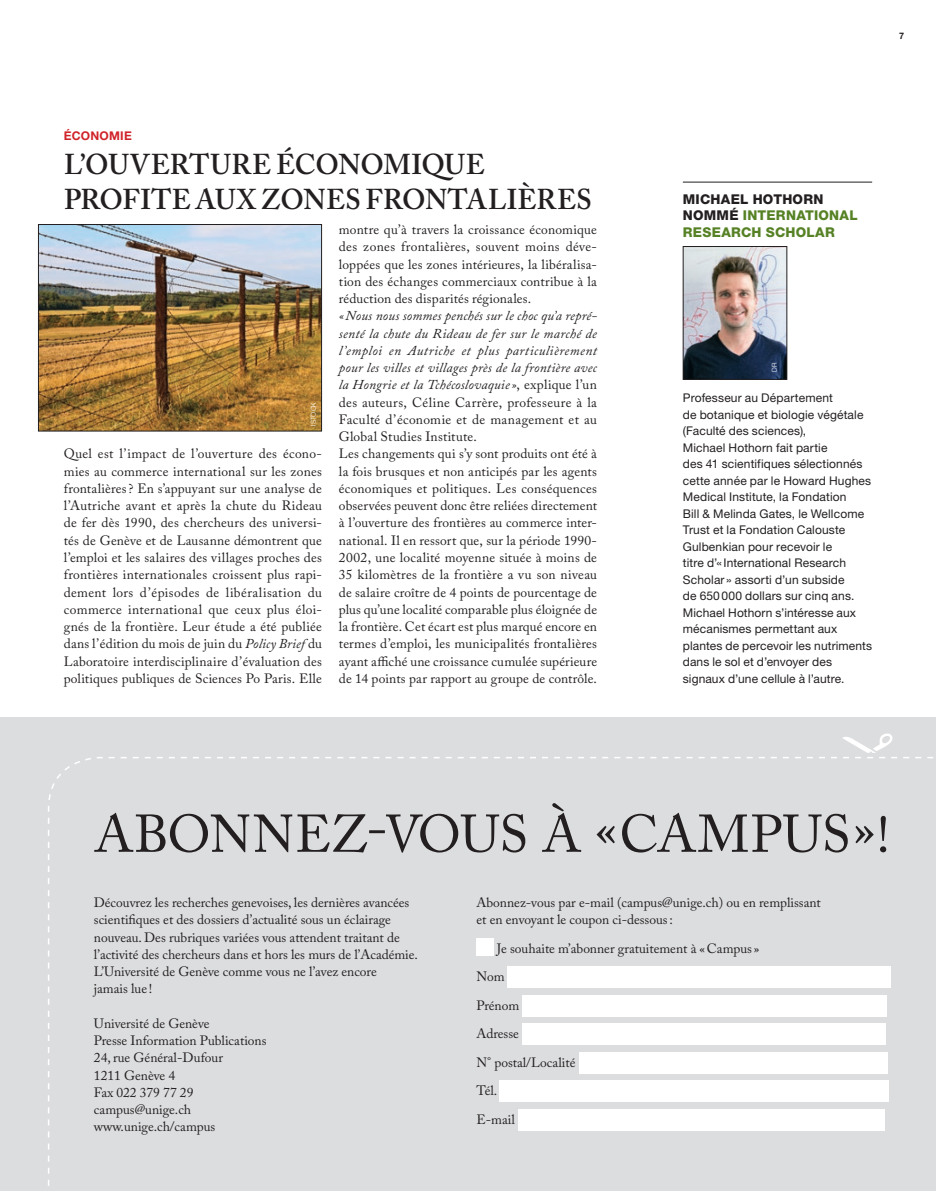
<style>
.page{position:relative;width:936px;height:1191px;background:#fff}
.page>*{position:absolute;margin:0;border:0;box-sizing:border-box;transform-origin:0 0}
.abonnez-vous_titre{font:52.5px "Adobe Caslon Pro";letter-spacing:-.005em;color:#231f20}
._04_titre{font:600 28.5px/34.5px "Adobe Caslon Pro";color:#231f20}
.texte_normal{font:13.5px/17.2px "Adobe Caslon Pro";letter-spacing:.01em;color:#231f20;text-align:justify}
.abonnez-vous{font:13.5px/17.2px "Adobe Caslon Pro";color:#231f20}
.texte_normal-2{font:italic 13.5px/17.2px "Adobe Caslon Pro";letter-spacing:.02em;color:#231f20;text-align:justify}
.abonnez-vous_données{font:13.5px "Adobe Caslon Pro";color:#231f20}
._09_titre_brève_noir{font:800 13.5px/16.5px "Helvetica Neue";letter-spacing:.02em;color:#568225}
._10_texte_brève{font:12px/16.5px "Helvetica Neue";letter-spacing:.01em;color:#231f20}
._02_mot-clé_rouge{font:700 12px "Helvetica Neue";letter-spacing:.02em;color:#d1232a}
.t1{font:700 9px "Helvetica Neue";color:#231f20}
.crédit{font:300 6.75px "Helvetica Neue";letter-spacing:.01em;color:#fff}
.s1{font-style:italic}
.s2{font-style:normal}
.s3{color:#231f20}
</style>
<div class="page">
<div style="left:0;top:717px;width:935px;height:474px;background:#dcdddf"></div>
<svg style="left:48px;top:757px;width:885px;height:429px"></svg>
<svg style="left:106px;top:733px;width:815px;height:25px"></svg>
<div style="left:476px;top:939px;width:17px;height:17px;background:#fff"></div>
<div style="left:508px;top:966px;width:382px;height:21px;background:#fff"></div>
<div style="left:522px;top:995px;width:364px;height:21px;background:#fff"></div>
<div style="left:522px;top:1023px;width:363px;height:21px;background:#fff"></div>
<div style="left:578px;top:1052px;width:309px;height:21px;background:#fff"></div>
<div style="left:499px;top:1080px;width:390px;height:21px;background:#fff"></div>
<div style="left:518px;top:1109px;width:366px;height:21px;background:#fff"></div>
<hr style="left:682px;top:182px;width:190px;height:1px;background:#231f20">
<img style="left:684px;top:248px;width:101px;height:130px">
<div style="left:682px;top:246px;width:105px;height:134px;border:1px solid #231f20"></div>
<img style="left:40px;top:226px;width:280px;height:203px">
<div style="left:38px;top:224px;width:284px;height:207px;border:1px solid #231f20"></div>
<p class="_02_mot-clé_rouge" style="left:64px;top:128px;width:69px">ÉCONOMIE</p>
<p class="_04_titre" style="left:64px;top:147px;width:529px">L’OUVERTURE ÉCONOMIQUE<br>PROFITE AUX ZONES FRONTALIÈRES</p>
<p class="crédit" style="left:309px;top:426px;width:25px;rotate:-90deg">ISTOCK</p>
<p class="texte_normal" style="left:64px;top:445px;width:259px">Quel est l’impact de l’ouverture des écono&shy;mies au commerce international sur les zones frontalières? En s’appuyant sur une analyse de l’Autriche avant et après la chute du Rideau de fer dès 1990, des chercheurs des universi&shy;tés de Genève et de Lausanne démontrent que l’emploi et les salaires des villages proches des frontières internationales croissent plus rapi&shy;dement lors d’épisodes de libéralisation du commerce international que ceux plus éloi&shy;gnés de la frontière. Leur étude a été publiée dans l’édition du mois de juin du <span class="s1">Policy Brief</span> du Laboratoire interdisciplinaire d’évaluation des politiques publiques de Sciences Po Paris. Elle</p>
<p class="texte_normal" style="left:339px;top:221px;width:259px">montre qu’à travers la croissance économique des zones frontalières, souvent moins déve&shy;loppées que les zones intérieures, la libéralisa&shy;tion des échanges commerciaux contribue à la réduction des disparités régionales.</p>
<p class="texte_normal-2" style="left:339px;top:307px;width:259px">«Nous nous sommes penchés sur le choc qu’a repré&shy;senté la chute du Rideau de fer sur le marché de l’emploi en Autriche et plus particulièrement pour les villes et villages près de la frontière avec la Hongrie et la Tchécoslovaquie»<span class="s2">, explique l’un des auteurs, Céline Carrère, professeure à la Faculté d’économie et de management et au Global Studies Institute.</span></p>
<p class="texte_normal" style="left:339px;top:445px;width:259px">Les changements qui s’y sont produits ont été à la fois brusques et non anticipés par les agents économiques et politiques. Les conséquences observées peuvent donc être reliées directement à l’ouverture des frontières au commerce inter&shy;national. Il en ressort que, sur la période 1990- 2002, une localité moyenne située à moins de 35 kilomètres de la frontière a vu son niveau de salaire croître de 4 points de pourcentage de plus qu’une localité comparable plus éloignée de la frontière. Cet écart est plus marqué encore en termes d’emploi, les municipalités frontalières ayant affiché une croissance cumulée supérieure de 14 points par rapport au groupe de contrôle.</p>
<p class="t1" style="left:899px;top:30px;width:7px">7</p>
<p class="_09_titre_brève_noir" style="left:682px;top:190px;width:176px"><span class="s3">MICHAEL HOTHORN<br>NOMMÉ</span> INTERNATIONAL<br>RESEARCH SCHOLAR</p>
<p class="crédit" style="left:770px;top:372px;width:11px;rotate:-90deg">DR</p>
<p class="_10_texte_brève" style="left:682px;top:389px;width:191px">Professeur au Département<br>de botanique et biologie végétale (Faculté des sciences),<br>Michael Hothorn fait partie<br>des 41 scientifiques sélectionnés cette année par le Howard Hughes<br>Medical Institute, la Fondation<br>Bill &amp; Melinda Gates, le Wellcome<br>Trust et la Fondation Calouste<br>Gulbenkian pour recevoir le<br>titre d’« International Research<br>Scholar» assorti d’un subside<br>de 650000 dollars sur cinq ans.<br>Michael Hothorn s’intéresse aux mécanismes permettant aux plantes de percevoir les nutriments dans le sol et d’envoyer des signaux d’une cellule à l’autre.</p>
<p class="abonnez-vous_titre" style="left:94px;top:803px;width:796px">ABONNEZ-VOUS À «CAMPUS»!</p>
<p class="abonnez-vous" style="left:94px;top:893px;width:325px">Découvrez les recherches genevoises, les dernières avancées scientifiques et des dossiers d’actualité sous un éclairage nouveau. Des rubriques variées vous attendent traitant de l’activité des chercheurs dans et hors les murs de l’Académie.<br>L’Université de Genève comme vous ne l’avez encore<br>jamais lue !</p>
<p class="abonnez-vous" style="left:476px;top:893px;width:346px">Abonnez-vous par e-mail (campus@unige.ch) ou en remplissant et en envoyant le coupon ci-dessous:</p>
<p class="abonnez-vous_données" style="left:496px;top:940px;width:264px">Je souhaite m’abonner gratuitement à «Campus »</p>
<p class="abonnez-vous_données" style="left:476px;top:968px;width:30px">Nom</p>
<p class="abonnez-vous_données" style="left:476px;top:997px;width:44px">Prénom</p>
<p class="abonnez-vous_données" style="left:476px;top:1025px;width:44px">Adresse</p>
<p class="abonnez-vous_données" style="left:476px;top:1054px;width:100px">N° postal/Localité</p>
<p class="abonnez-vous_données" style="left:476px;top:1082px;width:22px">Tél.</p>
<p class="abonnez-vous_données" style="left:476px;top:1111px;width:40px">E-mail</p>
<p class="abonnez-vous" style="left:94px;top:1014px;width:117px">Université de Genève</p>
<p class="abonnez-vous" style="left:94px;top:1031px;width:174px">Presse Information Publications</p>
<p class="abonnez-vous" style="left:94px;top:1049px;width:131px">24, rue Général-Dufour</p>
<p class="abonnez-vous" style="left:94px;top:1066px;width:83px">1211 Genève 4</p>
<p class="abonnez-vous" style="left:94px;top:1083px;width:101px">Fax 022 379 77 29</p>
<p class="abonnez-vous" style="left:94px;top:1100px;width:99px">campus@unige.ch</p>
<p class="abonnez-vous" style="left:94px;top:1118px;width:123px">www.unige.ch/campus</p>
</div>
